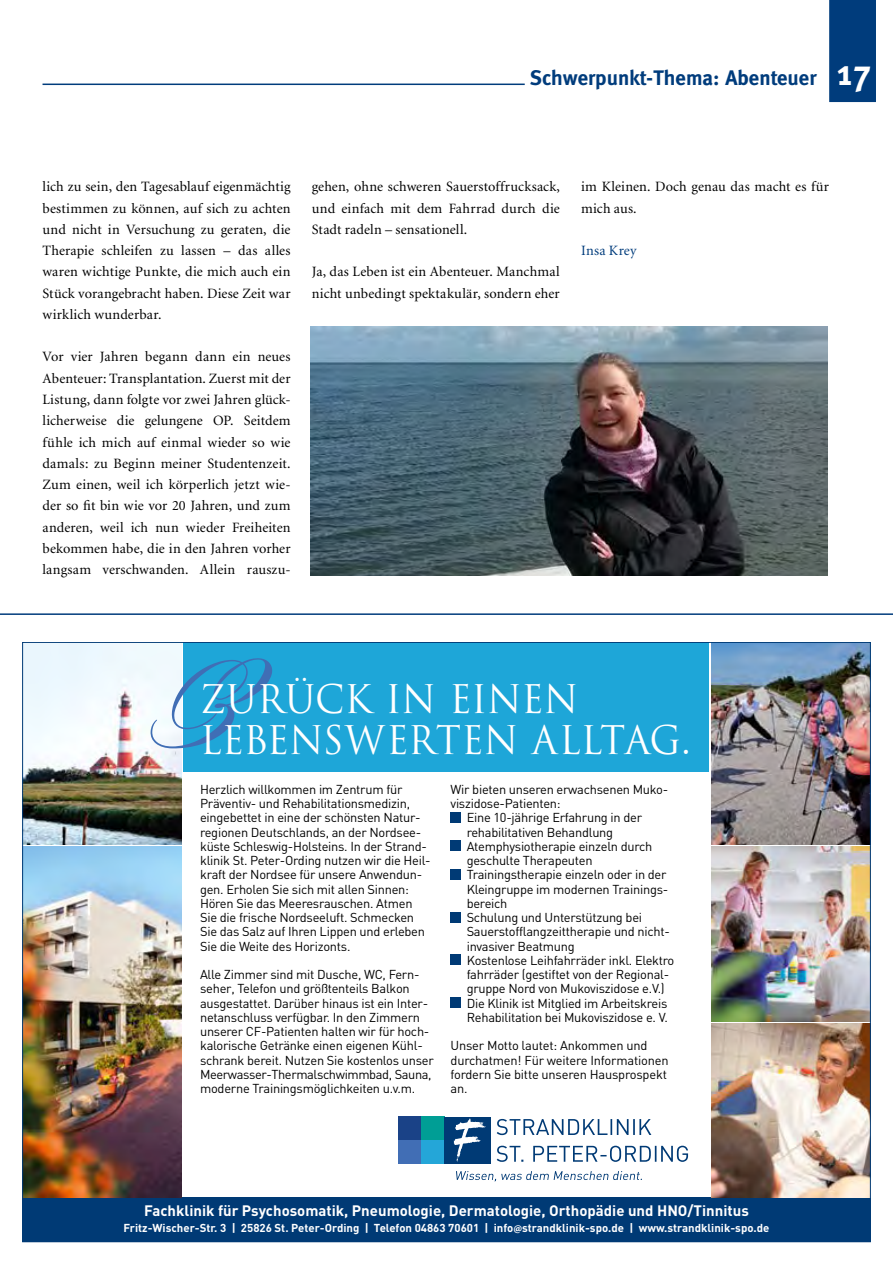
<style>
.page{position:relative;width:893px;height:1263px;background:#fff}
.page>*{position:absolute;margin:0;border:0;box-sizing:border-box;transform-origin:0 0}
.t1{font:38.4px/41.2px "Trajan";color:#fff;scale:.95 1}
.t2{font:700 21px "Meta";color:#003c7c}
.t3{font:700 15px "DIN";color:#fff}
.t4{font:14.25px/21.3px "Minion";letter-spacing:.01em;color:#000;text-align:justify}
.t5{font:14.25px "Minion";letter-spacing:.015em;color:#003c7c}
.t6{font:12.9px/14.2px "DIN";letter-spacing:-.02em;color:#000}
.t7{font:700 11.4px "DIN";color:#fff}
.s1{font-size:36px;color:#fff}
.s2{font-family:"Myriad Pro"}
</style>
<div class="page">
<div style="left:829px;top:0;width:47px;height:102px;background:#003c7c"></div>
<hr style="left:43px;top:84px;width:482px;height:1px;background:#003c7c">
<hr style="left:0;top:613px;width:893px;height:2px;background:#003c7c">
<img style="left:310px;top:326px;width:518px;height:249px">
<div style="left:450px;top:812px;width:11px;height:10px;background:#003a75"></div>
<div style="left:450px;top:841px;width:11px;height:10px;background:#003a75"></div>
<div style="left:450px;top:869px;width:11px;height:10px;background:#003a75"></div>
<div style="left:450px;top:912px;width:11px;height:10px;background:#003a75"></div>
<div style="left:450px;top:955px;width:11px;height:10px;background:#003a75"></div>
<div style="left:450px;top:998px;width:11px;height:10px;background:#003a75"></div>
<div style="left:22px;top:1197px;width:849px;height:45px;background:#003a75"></div>
<div style="left:184px;top:642px;width:525px;height:129px;background:#1ea6d8"></div>
<svg style="left:497px;top:1119px;width:154px;height:16px"></svg>
<svg style="left:497px;top:1146px;width:191px;height:16px"></svg>
<svg style="left:456px;top:1171px;width:186px;height:11px"></svg>
<div style="left:398px;top:1117px;width:23px;height:23px;background:#1a4287"></div>
<div style="left:398px;top:1140px;width:23px;height:23px;background:#416eb5"></div>
<div style="left:421px;top:1117px;width:24px;height:23px;background:#009e95"></div>
<div style="left:421px;top:1140px;width:24px;height:23px;background:#24a6d8"></div>
<div style="left:445px;top:1117px;width:46px;height:46px;background:#003a75"></div>
<svg style="left:454px;top:1118px;width:32px;height:44px"></svg>
<img style="left:24px;top:644px;width:158px;height:200px">
<img style="left:711px;top:644px;width:158px;height:200px">
<img style="left:711px;top:846px;width:158px;height:176px">
<img style="left:711px;top:1024px;width:158px;height:173px">
<img style="left:24px;top:846px;width:158px;height:351px">
<svg style="left:150px;top:658px;width:122px;height:90px"></svg>
<h2 class="t2" style="left:530px;top:66px;width:343px">Schwerpunkt-Thema: Abenteuer <span class="s1">17</span></h2>
<p class="t4" style="left:43px;top:177px;width:250px">lich zu sein, den Tagesablauf eigenmächtig bestimmen zu können, auf sich zu achten und nicht in Versuchung zu geraten, die Therapie schleifen zu lassen – das alles waren wichtige Punkte, die mich auch ein Stück vorangebracht haben. Diese Zeit war wirklich wunderbar.</p>
<p class="t4" style="left:43px;top:347px;width:250px">Vor vier Jahren begann dann ein neues Abenteuer: Transplantation. Zuerst mit der Listung, dann folgte vor zwei Jahren glück&shy;licherweise die gelungene OP. Seitdem fühle ich mich auf einmal wieder so wie damals: zu Beginn meiner Studentenzeit.<br>Zum einen, weil ich körperlich jetzt wie&shy;der so fit bin wie vor 20 Jahren, und zum anderen, weil ich nun wieder Freiheiten bekommen habe, die in den Jahren vorher langsam verschwanden. Allein rauszu-</p>
<p class="t4" style="left:312px;top:177px;width:250px">gehen, ohne schweren Sauerstoffrucksack, und einfach mit dem Fahrrad durch die Stadt radeln – sensationell.</p>
<p class="t4" style="left:312px;top:262px;width:250px">Ja, das Leben ist ein Abenteuer. Manchmal nicht unbedingt spektakulär, sondern eher</p>
<p class="t4" style="left:581px;top:177px;width:249px">im Kleinen. Doch genau das macht es für mich aus.</p>
<p class="t5" style="left:581px;top:244px;width:57px">Insa Krey</p>
<h1 class="t1" style="left:200px;top:679px;width:518px">ZURÜCK IN EINEN<br>LEBENSWERTEN ALLTAG.</h1>
<p class="t6" style="left:200px;top:782px;width:232px">Herzlich willkommen im Zentrum für Präventiv- und Reha bilita tions medizin, eingebettet in eine der schönsten Natur&shy;regionen Deutsch lands, an der Nordsee&shy;küste Schleswig-Holsteins. In der Strand&shy;klinik St. Peter-Ording nutzen wir die Heil&shy;kraft der Nordsee für unsere Anwendun&shy;gen. Erholen Sie sich mit allen Sinnen:<br>Hören Sie das Meeres rauschen. Atmen Sie die frische Nordseeluft. Schmecken Sie das Salz auf Ihren Lippen und erleben Sie die Weite des Horizonts.</p>
<p class="t6" style="left:200px;top:967px;width:235px">Alle Zimmer sind mit Dusche, WC, Fern&shy;seher, Telefon und größten teils Balkon ausgestattet. Darüber hinaus ist ein Inter&shy;netanschluss verfügbar. In den Zimmern unserer CF-Patienten halten wir für hoch&shy;kalorische Getränke einen eigenen Kühl&shy;schrank bereit. Nutzen Sie kostenlos unser Meerwasser-Thermalschwimmbad, Sauna, moderne Trainingsmöglichkeiten u.v.m.</p>
<p class="t6" style="left:450px;top:782px;width:219px">Wir bieten unseren erwachsenen Muko-</p>
<p class="t6" style="left:450px;top:796px;width:112px">viszidose-Patienten:</p>
<p class="t6" style="left:467px;top:810px;width:177px">Eine 10-jährige Erfahrung in der</p>
<p class="t6" style="left:467px;top:825px;width:148px">rehabilitativen Behandlung</p>
<p class="t6" style="left:467px;top:839px;width:187px">Atemphysiotherapie einzeln durch</p>
<p class="t6" style="left:467px;top:853px;width:127px">geschulte Therapeuten</p>
<p class="t6" style="left:467px;top:867px;width:201px">Trainingstherapie einzeln oder in der</p>
<p class="t6" style="left:467px;top:882px;width:203px">Kleingruppe im moder nen Trainings-</p>
<p class="t6" style="left:467px;top:896px;width:42px">bereich</p>
<p class="t6" style="left:467px;top:910px;width:177px">Schulung und Unterstützung bei</p>
<p class="t6" style="left:467px;top:924px;width:205px">Sauerstoff langzeittherapie und nicht-</p>
<p class="t6" style="left:467px;top:939px;width:110px">invasiver Beatmung</p>
<p class="t6" style="left:467px;top:953px;width:209px">Kostenlose Leihfahrräder inkl. Elektro</p>
<p class="t6" style="left:467px;top:967px;width:204px">fahrräder (gestiftet von der Regional-</p>
<p class="t6" style="left:467px;top:981px;width:200px">gruppe Nord von Mukoviszidose e.V.)</p>
<p class="t6" style="left:467px;top:996px;width:202px">Die Klinik ist Mitglied im Arbeitskreis</p>
<p class="t6" style="left:467px;top:1010px;width:203px">Rehabilitation bei Muko viszidose e. V.</p>
<p class="t6" style="left:451px;top:1038px;width:220px">Unser Motto lautet: Ankommen und durchatmen! Für weitere Informationen fordern Sie bitte unseren Haus prospekt an.</p>
<p class="t3" style="left:144px;top:1201px;width:606px">Fachklinik für Psychosomatik, Pneumologie, Dermatologie, Orthopädie und HNO/Tinnitus</p>
<p class="t7" style="left:124px;top:1220px;width:647px">Fritz-Wischer-Str. 3 | 25826 St. Peter-Ording | Telefon 04863 70601 | info<span class="s2">@</span>strandklinik-spo.de | www.strandklinik-spo.de</p>
</div>
